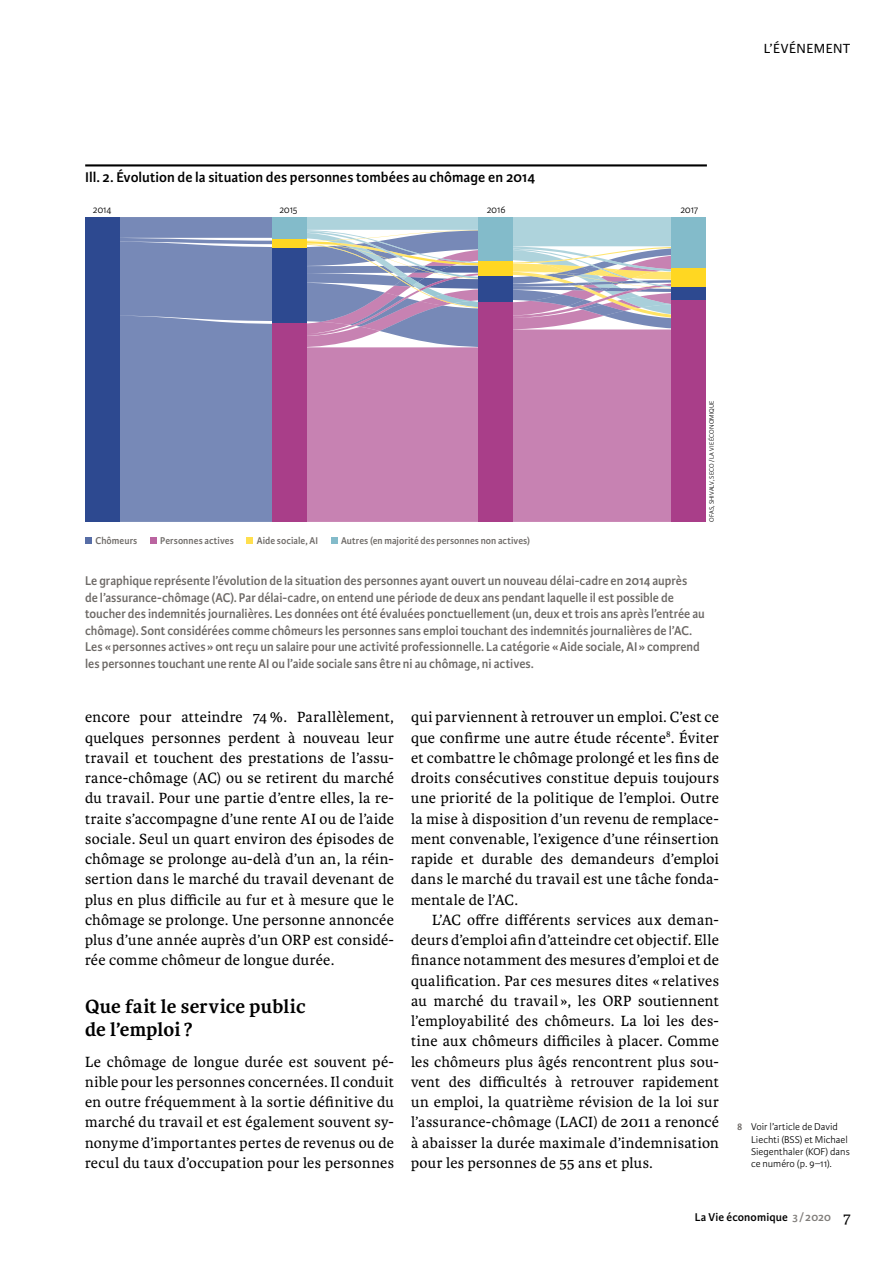
<style>
.page{position:relative;width:893px;height:1263px;background:#fff}
.page>*{position:absolute;margin:0;border:0;box-sizing:border-box;transform-origin:0 0}
.t1{font:700 20.25px/22.5px "Karmina";letter-spacing:.005em;color:#000}
.t2{font:15.75px/20.2px "Karmina";letter-spacing:.02em;color:#000;text-align:justify}
.t3{font:600 15px "Karmina Sans";letter-spacing:.005em;color:#000}
.t4{font:14.1px "Karmina Sans";letter-spacing:.035em;color:#000}
.t5{font:600 13.5px/16.5px "Karmina Sans";color:#6d6966;scale:.95 1}
.t6{font:600 12px "Karmina Sans";letter-spacing:.01em;color:#000}
.t7{font:300 10.5px/12.3px "Karmina Sans";color:#000}
.t8{font:600 10.5px "Karmina Sans";letter-spacing:.01em;color:#6d6966;scale:.95 1}
.t9{font:300 10.5px "Karmina Sans";color:#000;scale:.95 1}
.t10{font:300 6.75px "Karmina Sans";letter-spacing:.005em;color:#000}
.s1{font-weight:600;color:#6d6966}
.s2{color:#817e7b}
.s3{font-family:"Karmina";font-weight:400;font-size:16.5px}
</style>
<div class="page">
<hr style="left:85px;top:164px;width:622px;height:2px;background:#000">
<div style="left:119px;top:217px;width:153px;height:305px;background:#7789b7"></div>
<div style="left:85px;top:537px;width:7px;height:7px;background:#576da6"></div>
<div style="left:150px;top:537px;width:7px;height:7px;background:#ba64a0"></div>
<div style="left:247px;top:537px;width:6px;height:7px;background:#ffdf4e"></div>
<div style="left:331px;top:537px;width:6px;height:7px;background:#83bbca"></div>
<svg style="left:306px;top:217px;width:366px;height:305px;background:#be95ba"></svg>
<div style="left:85px;top:217px;width:34px;height:305px;background:#2d4990"></div>
<div style="left:272px;top:247px;width:34px;height:77px;background:#2d4990"></div>
<div style="left:272px;top:323px;width:34px;height:199px;background:#a93e89"></div>
<div style="left:272px;top:234px;width:34px;height:13px;background:#ffd722"></div>
<div style="left:272px;top:217px;width:34px;height:21px;background:#83bbca"></div>
<div style="left:479px;top:275px;width:34px;height:27px;background:#2d4990"></div>
<div style="left:479px;top:302px;width:34px;height:220px;background:#a93e89"></div>
<div style="left:479px;top:260px;width:34px;height:15px;background:#ffd722"></div>
<div style="left:479px;top:217px;width:34px;height:43px;background:#83bbca"></div>
<div style="left:672px;top:274px;width:34px;height:27px;background:#2d4990"></div>
<div style="left:672px;top:301px;width:34px;height:221px;background:#a93e89"></div>
<div style="left:672px;top:268px;width:34px;height:18px;background:#ffd722"></div>
<div style="left:672px;top:217px;width:34px;height:51px;background:#83bbca"></div>
<p class="t3" style="left:85px;top:169px;width:451px">Ill. 2. Évolution de la situation des personnes tombées au chômage en 2014</p>
<p class="t9" style="left:93px;top:203px;width:21px">2014</p>
<p class="t9" style="left:279px;top:203px;width:21px">2015</p>
<p class="t9" style="left:487px;top:203px;width:21px">2016</p>
<p class="t9" style="left:680px;top:203px;width:20px">2017</p>
<p class="t4" style="left:764px;top:41px;width:88px">L’ÉVÉNEMENT</p>
<p class="t8" style="left:95px;top:534px;width:46px">Chômeurs</p>
<p class="t8" style="left:160px;top:534px;width:79px">Personnes actives</p>
<p class="t8" style="left:257px;top:534px;width:66px">Aide sociale, AI</p>
<p class="t8" style="left:341px;top:534px;width:201px">Autres (en majorité des personnes non actives)</p>
<p class="t10" style="left:708px;top:522px;width:123px;rotate:-90deg">OFAS, SHIVALV, SECO / LA VIE ÉCONOMIQUE</p>
<p class="t5" style="left:85px;top:573px;width:654px">Le graphique représente l’évolution de la situation des personnes ayant ouvert un nouveau délai-cadre en 2014 auprès<br>de l’assurance-chômage (AC). Par délai-cadre, on entend une période de deux ans pendant laquelle il est possible de toucher des indemnités journalières. Les données ont été évaluées ponctuellement (un, deux et trois ans après l’entrée au chômage). Sont considérées comme chômeurs les personnes sans emploi touchant des indemnités journalières de l’AC.<br>Les «personnes actives» ont reçu un salaire pour une activité professionnelle. La catégorie «Aide sociale, AI» comprend les personnes touchant une rente AI ou l’aide sociale sans être ni au chômage, ni actives.</p>
<p class="t2" style="left:85px;top:707px;width:311px">encore pour atteindre 74 %. Parallèlement, quelques personnes perdent à nouveau leur travail et touchent des prestations de l’assu&shy;rance-chômage (AC) ou se retirent du marché du travail. Pour une partie d’entre elles, la re&shy;traite s’accompagne d’une rente AI ou de l’aide sociale. Seul un quart environ des épisodes de chômage se prolonge au-delà d’un an, la réin&shy;sertion dans le marché du travail devenant de plus en plus difficile au fur et à mesure que le chômage se prolonge. Une personne annoncée plus d’une année auprès d’un ORP est considé&shy;rée comme chômeur de longue durée.</p>
<p class="t1" style="left:85px;top:996px;width:222px">Que fait le service public de l’emploi ?</p>
<p class="t2" style="left:85px;top:1051px;width:311px">Le chômage de longue durée est souvent pé&shy;nible pour les personnes concernées. Il conduit en outre fréquemment à la sortie définitive du marché du travail et est également souvent sy&shy;nonyme d’importantes pertes de revenus ou de recul du taux d’occupation pour les personnes</p>
<p class="t2" style="left:411px;top:707px;width:309px">qui parviennent à retrouver un emploi. C’est ce que confirme une autre étude récente<sup>8</sup>. Éviter et combattre le chômage prolongé et les fins de droits consécutives constitue depuis toujours une priorité de la politique de l’emploi. Outre la mise à disposition d’un revenu de remplace&shy;ment convenable, l’exigence d’une réinsertion rapide et durable des demandeurs d’emploi dans le marché du travail est une tâche fonda&shy;mentale de l’AC.</p>
<p class="t2" style="left:411px;top:910px;width:309px;text-indent:21px">L’AC offre différents services aux deman&shy;deurs d’emploi afin d’atteindre cet objectif. Elle finance notamment des mesures d’emploi et de qualification. Par ces mesures dites « relatives au marché du travail », les ORP soutiennent l’employabilité des chômeurs. La loi les des&shy;tine aux chômeurs difficiles à placer. Comme les chômeurs plus âgés rencontrent plus sou&shy;vent des difficultés à retrouver rapidement un emploi, la quatrième révision de la loi sur l’assurance-chômage (LACI) de 2011 a renoncé à abaisser la durée maximale d’indemnisation pour les personnes de 55 ans et plus.</p>
<p class="t7" style="left:751px;top:1121px;width:100px;text-indent:-14px"><span class="s1">8</span> Voir l’article de David<br>Liechti (BSS) et Michael<br>Siegenthaler (KOF) dans ce numéro (p. 9–11).</p>
<p class="t6" style="left:695px;top:1210px;width:157px">La Vie économique <span class="s2">3 /2020</span> <span class="s3">7</span></p>
</div>
